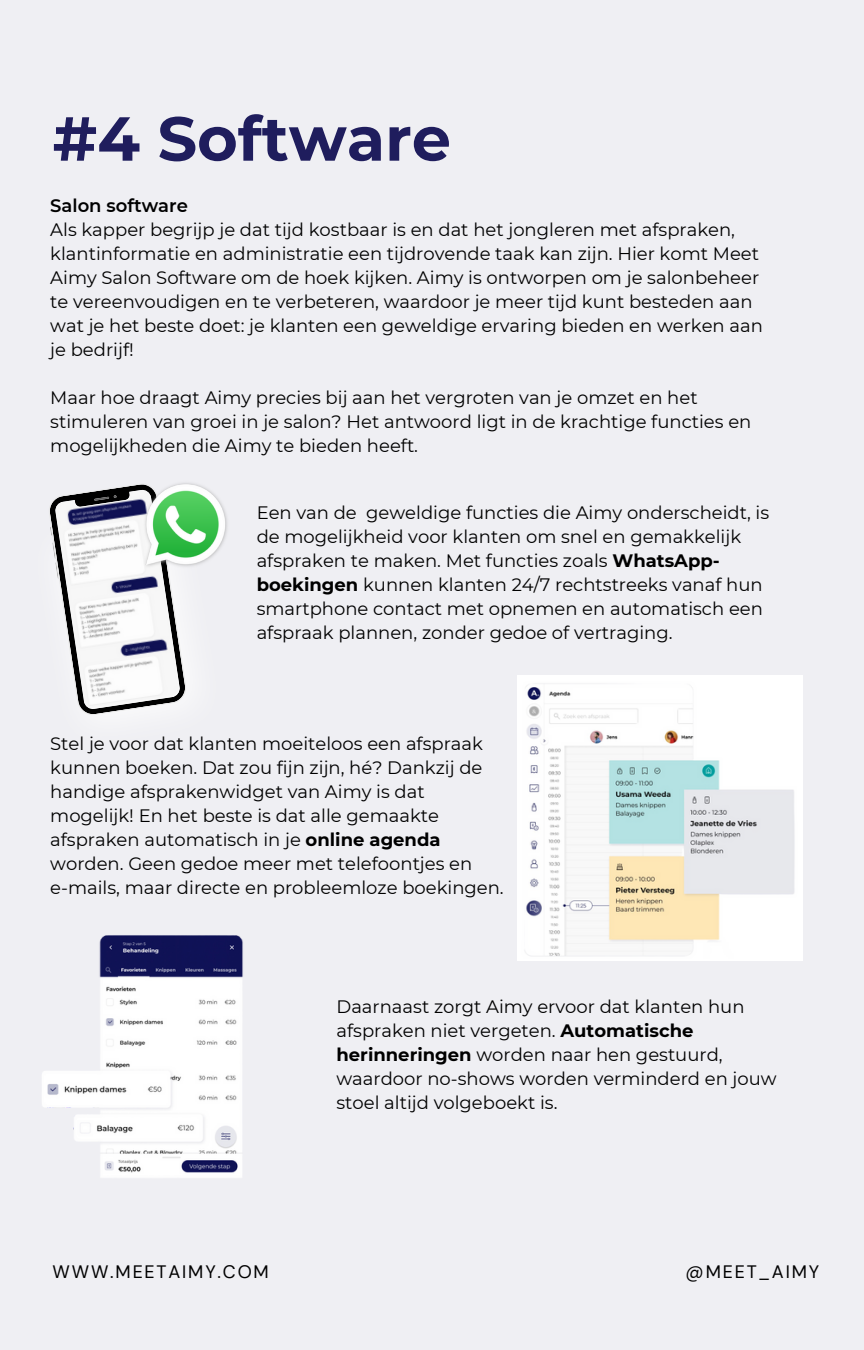
<style>
.page{position:relative;width:864px;height:1350px;background:#efeff3}
.page>*{position:absolute;margin:0;border:0;box-sizing:border-box;transform-origin:0 0}
.t1{font:700 62.1px "Montserrat";color:#1f1d5d}
.t2{font:18px/24.1px "Montserrat";color:#000}
.t3{font:18px "DM Sans";letter-spacing:.1em;color:#000}
.t4{font:600 18px "Montserrat";color:#000}
.s1{font-weight:700}
</style>
<div class="page">
<svg style="left:49px;top:484px;width:136px;height:230px"></svg>
<img style="left:139px;top:483px;width:88px;height:89px">
<img style="left:42px;top:935px;width:201px;height:243px">
<img style="left:517px;top:675px;width:285px;height:285px">
<p class="t1" style="left:53px;top:101px;width:400px">#4 Software</p>
<p class="t4" style="left:50px;top:195px;width:139px">Salon software</p>
<p class="t2" style="left:50px;top:218px;width:714px">Als kapper begrijp je dat tijd kostbaar is en dat het jongleren met afspraken, klantinformatie en administratie een tijdrovende taak kan zijn. Hier komt Meet Aimy Salon Software om de hoek kijken. Aimy is ontworpen om je salonbeheer te vereenvoudigen en te verbeteren, waardoor je meer tijd kunt besteden aan wat je het beste doet: je klanten een geweldige ervaring bieden en werken aan je bedrijf!</p>
<p class="t2" style="left:50px;top:386px;width:703px">Maar hoe draagt Aimy precies bij aan het vergroten van je omzet en het stimuleren van groei in je salon? Het antwoord ligt in de krachtige functies en mogelijkheden die Aimy te bieden heeft.</p>
<p class="t2" style="left:257px;top:500px;width:514px">Een van de geweldige functies die Aimy onderscheidt, is de mogelijkheid voor klanten om snel en gemakkelijk afspraken te maken. Met functies zoals <span class="s1">WhatsApp&shy;boekingen</span> kunnen klanten 24/7 rechtstreeks vanaf hun smartphone contact met opnemen en automatisch een afspraak plannen, zonder gedoe of vertraging.</p>
<p class="t2" style="left:50px;top:732px;width:434px">Stel je voor dat klanten moeiteloos een afspraak kunnen boeken. Dat zou fijn zijn, hé? Dankzij de handige afsprakenwidget van Aimy is dat mogelijk! En het beste is dat alle gemaakte afspraken automatisch in je <span class="s1">online agenda </span>worden. Geen gedoe meer met telefoontjes en</p>
<p class="t2" style="left:50px;top:876px;width:455px">e-mails, maar directe en probleemloze boekingen.</p>
<p class="t2" style="left:336px;top:995px;width:442px">Daarnaast zorgt Aimy ervoor dat klanten hun afspraken niet vergeten. <span class="s1">Automatische herinneringen</span> worden naar hen gestuurd, waardoor no-shows worden verminderd en jouw stoel altijd volgeboekt is.</p>
<p class="t3" style="left:53px;top:1261px;width:218px">WWW.MEETAIMY.COM</p>
<p class="t3" style="left:686px;top:1261px;width:135px">@MEET_AIMY</p>
</div>
